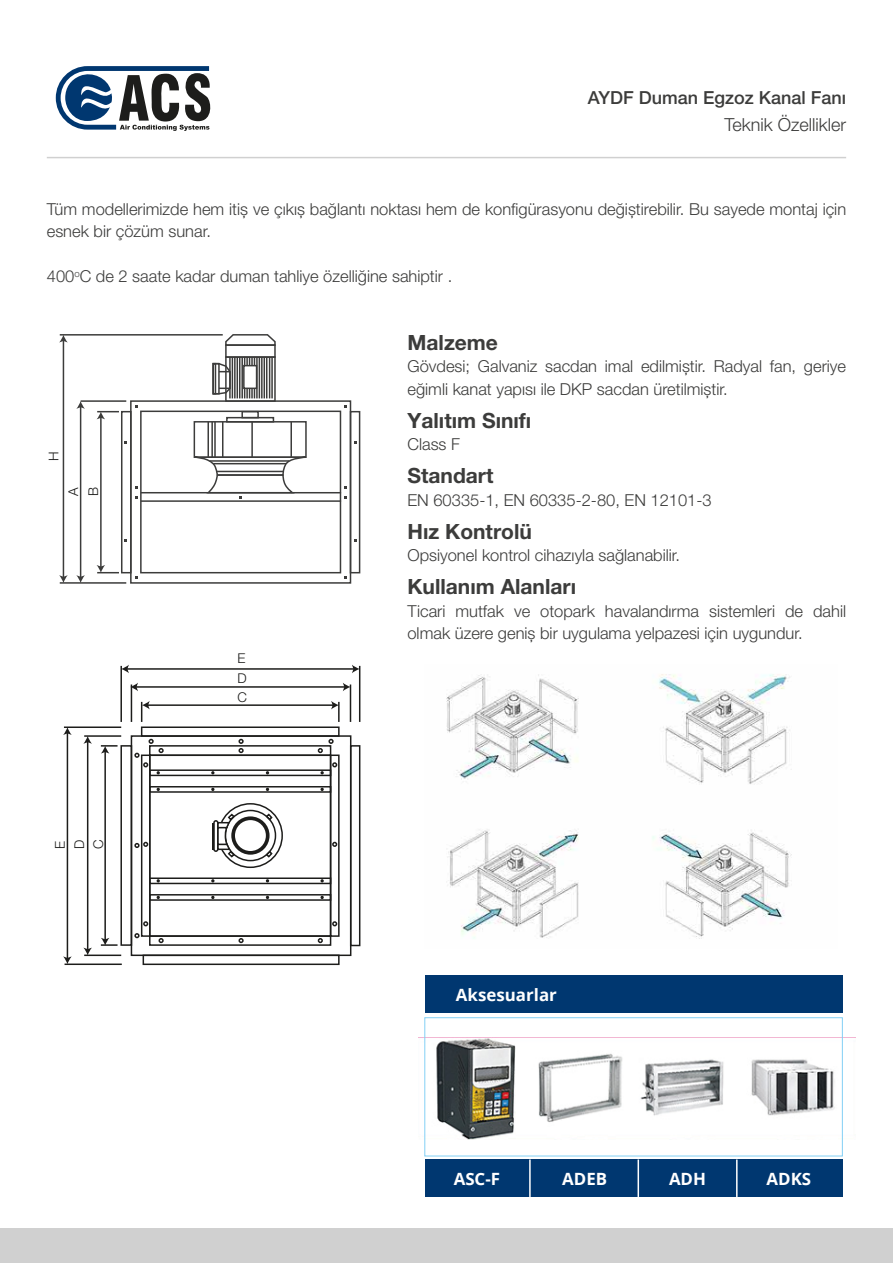
<style>
.page{position:relative;width:893px;height:1263px;background:#fff}
.page>*{position:absolute;margin:0;border:0;box-sizing:border-box;transform-origin:0 0}
.t1{font:700 21px "Helvetica Neue LT Pro";color:#3c3c3b}
.t2{font:500 18px "Helvetica Neue LT Pro";color:#3c3c3b}
.t3{font:300 18px "Helvetica Neue LT Pro";color:#3c3c3b}
.t4{font:700 16.95px "Open Sans";color:#fff}
.t5{font:300 16.5px/22.5px "Helvetica Neue LT Pro";color:#3c3c3b}
.t6{font:300 13.5px/19.2px "Helvetica Neue LT Pro";color:#1d1d1b;text-align:justify}
</style>
<div class="page">
<img style="left:446px;top:674px;width:346px;height:265px">
<div style="left:0;top:1228px;width:893px;height:35px;background:#d0d0d0"></div>
<svg style="left:56px;top:66px;width:155px;height:65px"></svg>
<hr style="left:47px;top:157px;width:799px;height:1px;background:#d0d0d0">
<div style="left:225px;top:344px;width:51px;height:14px;border:2px solid #3c3c3b"></div>
<svg style="left:225px;top:334px;width:51px;height:13px"></svg>
<svg style="left:212px;top:356px;width:64px;height:44px"></svg>
<hr style="left:241px;top:357px;width:2px;height:41px;background:#3c3c3b">
<hr style="left:239px;top:357px;width:1px;height:41px;background:#3c3c3b">
<hr style="left:237px;top:357px;width:1px;height:41px;background:#3c3c3b">
<hr style="left:234px;top:357px;width:2px;height:41px;background:#3c3c3b">
<hr style="left:232px;top:357px;width:1px;height:41px;background:#3c3c3b">
<hr style="left:229px;top:357px;width:2px;height:41px;background:#3c3c3b">
<div style="left:241px;top:411px;width:18px;height:7px;border:2px solid #3c3c3b"></div>
<div style="left:226px;top:417px;width:48px;height:5px;border:2px solid #3c3c3b"></div>
<div style="left:194px;top:421px;width:113px;height:37px;border:2px solid #3c3c3b"></div>
<hr style="left:207px;top:422px;width:2px;height:35px;background:#3c3c3b">
<hr style="left:211px;top:422px;width:2px;height:35px;background:#3c3c3b">
<hr style="left:214px;top:422px;width:2px;height:35px;background:#3c3c3b">
<hr style="left:222px;top:422px;width:1px;height:35px;background:#3c3c3b">
<hr style="left:251px;top:422px;width:2px;height:35px;background:#3c3c3b">
<hr style="left:290px;top:422px;width:2px;height:35px;background:#3c3c3b">
<div style="left:130px;top:400px;width:221px;height:184px;border:2px solid #3c3c3b"></div>
<div style="left:140px;top:411px;width:201px;height:162px;border:2px solid #3c3c3b"></div>
<hr style="left:141px;top:492px;width:200px;height:1px;background:#3c3c3b">
<hr style="left:141px;top:500px;width:200px;height:2px;background:#3c3c3b">
<div style="left:121px;top:411px;width:11px;height:162px;border:2px solid #3c3c3b"></div>
<div style="left:350px;top:411px;width:10px;height:162px;border:2px solid #3c3c3b"></div>
<svg style="left:193px;top:457px;width:114px;height:41px"></svg>
<hr style="left:81px;top:400px;width:45px;height:2px;background:#3c3c3b">
<hr style="left:60px;top:582px;width:66px;height:2px;background:#3c3c3b">
<hr style="left:60px;top:334px;width:163px;height:2px;background:#3c3c3b">
<hr style="left:63px;top:340px;width:1px;height:237px;background:#3c3c3b">
<svg style="left:59px;top:335px;width:9px;height:7px"></svg>
<svg style="left:59px;top:575px;width:9px;height:8px"></svg>
<hr style="left:80px;top:406px;width:1px;height:171px;background:#3c3c3b">
<svg style="left:76px;top:401px;width:9px;height:8px"></svg>
<svg style="left:76px;top:575px;width:9px;height:8px"></svg>
<hr style="left:100px;top:417px;width:2px;height:150px;background:#3c3c3b">
<svg style="left:97px;top:411px;width:22px;height:8px"></svg>
<svg style="left:97px;top:565px;width:22px;height:8px"></svg>
<div style="left:218px;top:803px;width:65px;height:65px;border:2px solid #1d1d1b;border-radius:50%"></div>
<div style="left:225px;top:810px;width:51px;height:51px;border:2px solid #1d1d1b;border-radius:50%"></div>
<svg style="left:213px;top:812px;width:61px;height:47px"></svg>
<div style="left:120px;top:745px;width:12px;height:201px;border:2px solid #1d1d1b"></div>
<div style="left:131px;top:735px;width:220px;height:221px;border:2px solid #1d1d1b"></div>
<div style="left:350px;top:745px;width:10px;height:201px;border:2px solid #1d1d1b"></div>
<div style="left:143px;top:954px;width:197px;height:11px;border:2px solid #1d1d1b"></div>
<div style="left:149px;top:935px;width:182px;height:11px;border:2px solid #1d1d1b"></div>
<div style="left:149px;top:745px;width:182px;height:11px;border:2px solid #1d1d1b"></div>
<div style="left:330px;top:754px;width:10px;height:183px;border:2px solid #1d1d1b"></div>
<div style="left:141px;top:754px;width:10px;height:183px;border:2px solid #1d1d1b"></div>
<div style="left:149px;top:769px;width:182px;height:7px;border:2px solid #1d1d1b"></div>
<div style="left:149px;top:786px;width:182px;height:7px;border:2px solid #1d1d1b"></div>
<div style="left:149px;top:877px;width:182px;height:7px;border:2px solid #1d1d1b"></div>
<div style="left:149px;top:894px;width:182px;height:7px;border:2px solid #1d1d1b"></div>
<svg style="left:159px;top:938px;width:5px;height:5px"></svg>
<svg style="left:143px;top:921px;width:5px;height:5px"></svg>
<svg style="left:134px;top:842px;width:14px;height:6px"></svg>
<svg style="left:134px;top:933px;width:6px;height:5px"></svg>
<svg style="left:332px;top:921px;width:5px;height:5px"></svg>
<svg style="left:332px;top:842px;width:5px;height:5px"></svg>
<svg style="left:332px;top:762px;width:5px;height:5px"></svg>
<svg style="left:320px;top:771px;width:4px;height:3px"></svg>
<svg style="left:320px;top:788px;width:4px;height:3px"></svg>
<svg style="left:320px;top:879px;width:4px;height:3px"></svg>
<svg style="left:320px;top:896px;width:4px;height:3px"></svg>
<svg style="left:238px;top:938px;width:6px;height:5px"></svg>
<svg style="left:318px;top:938px;width:5px;height:5px"></svg>
<svg style="left:134px;top:739px;width:30px;height:35px"></svg>
<svg style="left:238px;top:739px;width:6px;height:14px"></svg>
<svg style="left:318px;top:739px;width:16px;height:14px"></svg>
<div style="left:141px;top:726px;width:199px;height:11px;border:2px solid #1d1d1b"></div>
<hr style="left:338px;top:702px;width:2px;height:20px;background:#1d1d1b">
<hr style="left:350px;top:684px;width:1px;height:38px;background:#1d1d1b">
<hr style="left:359px;top:666px;width:1px;height:56px;background:#1d1d1b">
<hr style="left:120px;top:666px;width:2px;height:56px;background:#1d1d1b">
<hr style="left:131px;top:684px;width:1px;height:38px;background:#1d1d1b">
<hr style="left:64px;top:726px;width:57px;height:2px;background:#1d1d1b">
<hr style="left:84px;top:735px;width:37px;height:2px;background:#1d1d1b">
<hr style="left:65px;top:963px;width:57px;height:2px;background:#1d1d1b">
<hr style="left:84px;top:954px;width:37px;height:2px;background:#1d1d1b">
<hr style="left:127px;top:668px;width:227px;height:2px;background:#1d1d1b">
<svg style="left:121px;top:665px;width:8px;height:8px"></svg>
<svg style="left:352px;top:665px;width:8px;height:8px"></svg>
<hr style="left:136px;top:686px;width:209px;height:2px;background:#1d1d1b">
<svg style="left:130px;top:683px;width:8px;height:8px"></svg>
<svg style="left:343px;top:683px;width:7px;height:8px"></svg>
<hr style="left:147px;top:704px;width:186px;height:2px;background:#1d1d1b">
<svg style="left:141px;top:701px;width:9px;height:21px"></svg>
<svg style="left:331px;top:701px;width:8px;height:8px"></svg>
<hr style="left:104px;top:751px;width:2px;height:189px;background:#1d1d1b">
<svg style="left:101px;top:745px;width:17px;height:8px"></svg>
<svg style="left:101px;top:938px;width:17px;height:8px"></svg>
<hr style="left:87px;top:741px;width:1px;height:209px;background:#1d1d1b">
<svg style="left:83px;top:736px;width:9px;height:8px"></svg>
<svg style="left:83px;top:947px;width:9px;height:8px"></svg>
<hr style="left:67px;top:733px;width:1px;height:226px;background:#1d1d1b">
<svg style="left:63px;top:728px;width:9px;height:7px"></svg>
<svg style="left:63px;top:956px;width:9px;height:8px"></svg>
<img style="left:436px;top:1038px;width:399px;height:101px">
<div style="left:425px;top:975px;width:417px;height:38px;background:#003770"></div>
<div style="left:425px;top:1159px;width:417px;height:38px;background:#003770"></div>
<div style="left:424px;top:1017px;width:419px;height:139px;border:1px solid #83d0f5"></div>
<hr style="left:529px;top:1159px;width:2px;height:38px;background:#fff">
<hr style="left:638px;top:1159px;width:1px;height:38px;background:#fff">
<hr style="left:736px;top:1159px;width:2px;height:38px;background:#fff">
<p class="t2" style="left:588px;top:86px;width:260px">AYDF Duman Egzoz Kanal Fanı</p>
<p class="t3" style="left:724px;top:113px;width:123px">Teknik Özellikler</p>
<p class="t5" style="left:47px;top:197px;width:801px">Tüm modellerimizde hem itiș ve çıkıș bağlantı noktası hem de konfigürasyonu değiștirebilir. Bu sayede montaj için esnek bir çözüm sunar.</p>
<p class="t5" style="left:47px;top:265px;width:407px">400<sup>o</sup>C de 2 saate kadar duman tahliye özelliğine sahiptir .</p>
<p class="t6" style="left:44px;top:461px;width:11px;rotate:-90deg">H</p>
<p class="t6" style="left:63px;top:496px;width:11px;line-height:20.2px;rotate:-90deg">A<br>B</p>
<p class="t6" style="left:50px;top:849px;width:11px;rotate:-90deg">E D C</p>
<p class="t6" style="left:237px;top:649px;width:11px">E D C</p>
<p class="t1" style="left:407px;top:329px;width:92px">Malzeme</p>
<p class="t5" style="left:407px;top:355px;width:440px">Gövdesi; Galvaniz sacdan imal edilmiștir. Radyal fan, geriye eğimli kanat yapısı ile DKP sacdan üretilmiștir.</p>
<p class="t1" style="left:407px;top:407px;width:125px">Yalıtım Sınıfı</p>
<p class="t5" style="left:407px;top:433px;width:54px">Class F</p>
<p class="t1" style="left:407px;top:463px;width:87px">Standart</p>
<p class="t5" style="left:407px;top:488px;width:306px">EN 60335-1, EN 60335-2-80, EN 12101-3</p>
<p class="t1" style="left:407px;top:518px;width:126px">Hız Kontrolü</p>
<p class="t5" style="left:407px;top:544px;width:274px">Opsiyonel kontrol cihazıyla sağlanabilir.</p>
<p class="t1" style="left:407px;top:574px;width:170px">Kullanım Alanları</p>
<p class="t5" style="left:407px;top:599px;width:440px">Ticari mutfak ve otopark havalandırma sistemleri de dahil olmak üzere geniș bir uygulama yelpazesi için uygundur.</p>
<p class="t4" style="left:456px;top:982px;width:102px">Aksesuarlar</p>
<p class="t4" style="left:454px;top:1166px;width:48px">ASC-F</p>
<p class="t4" style="left:562px;top:1166px;width:46px">ADEB</p>
<p class="t4" style="left:669px;top:1166px;width:39px">ADH</p>
<p class="t4" style="left:766px;top:1166px;width:46px">ADKS</p>
</div>
